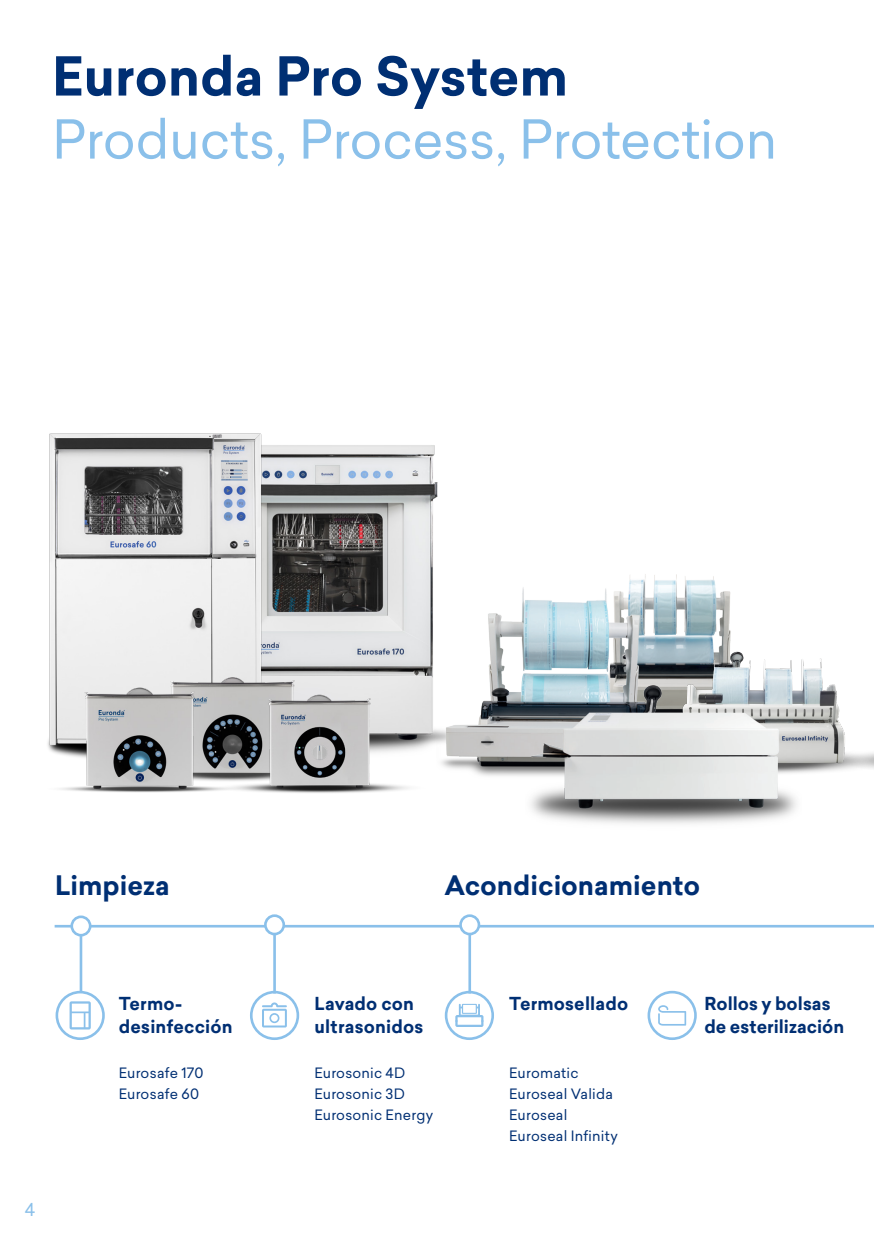
<style>
.page{position:relative;width:874px;height:1241px;background:#fff}
.page>*{position:absolute;margin:0;border:0;box-sizing:border-box;transform-origin:0 0}
.SOTTOTITOLI_PAGINA_AZZURRI{font:52.5px "Sailec";letter-spacing:-.01em;color:#8ac0ea}
.TITOLI_PAGINA_BLU{font:700 52.5px "Sailec";letter-spacing:-.005em;color:#002f73}
.TITOLI_FASI{font:700 26.25px "Sailec";color:#002f73}
.Caratteristiche_prodotto{font:700 17.5px/22.8px "Sailec";letter-spacing:.01em;color:#002f73}
.t1{font:17.5px "Sailec";color:#8ac0ea}
.Testo_caratteristiche_8pt{font:14px "Sailec";letter-spacing:.015em;color:#002f73}
</style>
<div class="page">
<hr style="left:55px;top:924px;width:818px;height:3px;background:#8ac0ea">
<div style="left:444px;top:990px;width:50px;height:49px;border:3px solid #8ac0ea;border-radius:50%"></div>
<svg style="left:455px;top:1003px;width:28px;height:23px"></svg>
<svg style="left:658px;top:1005px;width:27px;height:20px"></svg>
<div style="left:647px;top:990px;width:49px;height:49px;border:3px solid #8ac0ea;border-radius:50%"></div>
<div style="left:56px;top:990px;width:49px;height:49px;border:3px solid #8ac0ea;border-radius:50%"></div>
<svg style="left:69px;top:1001px;width:22px;height:28px"></svg>
<div style="left:265px;top:915px;width:18px;height:18px;background:#fff;border-radius:50%"></div>
<div style="left:264px;top:914px;width:21px;height:21px;border:3px solid #8ac0ea;border-radius:50%"></div>
<hr style="left:273px;top:932px;width:3px;height:61px;background:#8ac0ea">
<div style="left:250px;top:990px;width:49px;height:49px;border:3px solid #8ac0ea;border-radius:50%"></div>
<svg style="left:262px;top:1002px;width:25px;height:25px"></svg>
<div style="left:269px;top:1012px;width:10px;height:10px;border:2px solid #8ac0ea;border-radius:50%"></div>
<div style="left:72px;top:916px;width:18px;height:19px;background:#fff;border-radius:50%"></div>
<div style="left:70px;top:915px;width:21px;height:21px;border:3px solid #8ac0ea;border-radius:50%"></div>
<hr style="left:80px;top:933px;width:2px;height:58px;background:#8ac0ea">
<div style="left:460px;top:915px;width:18px;height:18px;background:#fff;border-radius:50%"></div>
<div style="left:459px;top:914px;width:21px;height:21px;border:3px solid #8ac0ea;border-radius:50%"></div>
<hr style="left:468px;top:932px;width:3px;height:61px;background:#8ac0ea">
<img style="left:329px;top:445px;width:109px;height:200px">
<img style="left:49px;top:433px;width:280px;height:246px">
<img style="left:107px;top:640px;width:243px;height:39px">
<img style="left:47px;top:679px;width:145px;height:114px">
<img style="left:192px;top:645px;width:241px;height:148px">
<img style="left:670px;top:574px;width:61px;height:38px">
<img style="left:433px;top:568px;width:237px;height:208px">
<img style="left:625px;top:612px;width:213px;height:161px">
<img style="left:525px;top:698px;width:276px;height:126px">
<img style="left:838px;top:706px;width:35px;height:64px">
<p class="TITOLI_PAGINA_BLU" style="left:52px;top:39px;width:517px">Euronda Pro System</p>
<p class="SOTTOTITOLI_PAGINA_AZZURRI" style="left:52px;top:103px;width:726px">Products, Process, Protection</p>
<p class="TITOLI_FASI" style="left:55px;top:866px;width:116px">Limpieza</p>
<p class="Caratteristiche_prodotto" style="left:119px;top:992px;width:115px">Termo&shy;desinfección</p>
<p class="Testo_caratteristiche_8pt" style="left:119px;top:1062px;width:86px">Eurosafe 170</p>
<p class="Testo_caratteristiche_8pt" style="left:119px;top:1083px;width:82px">Eurosafe 60</p>
<p class="t1" style="left:25px;top:1196px;width:12px">4</p>
<p class="TITOLI_FASI" style="left:444px;top:866px;width:257px">Acondicionamiento</p>
<p class="Caratteristiche_prodotto" style="left:314px;top:992px;width:110px">Lavado con ultrasonidos</p>
<p class="Testo_caratteristiche_8pt" style="left:314px;top:1062px;width:92px">Eurosonic 4D</p>
<p class="Testo_caratteristiche_8pt" style="left:314px;top:1083px;width:92px">Eurosonic 3D</p>
<p class="Testo_caratteristiche_8pt" style="left:314px;top:1104px;width:120px">Eurosonic Energy</p>
<p class="Caratteristiche_prodotto" style="left:509px;top:992px;width:120px">Termosellado</p>
<p class="Caratteristiche_prodotto" style="left:704px;top:992px;width:141px">Rollos y bolsas de esterilización</p>
<p class="Testo_caratteristiche_8pt" style="left:509px;top:1062px;width:71px">Euromatic</p>
<p class="Testo_caratteristiche_8pt" style="left:509px;top:1083px;width:105px">Euroseal Valida</p>
<p class="Testo_caratteristiche_8pt" style="left:509px;top:1104px;width:60px">Euroseal</p>
<p class="Testo_caratteristiche_8pt" style="left:509px;top:1125px;width:110px">Euroseal Infinity</p>
</div>
